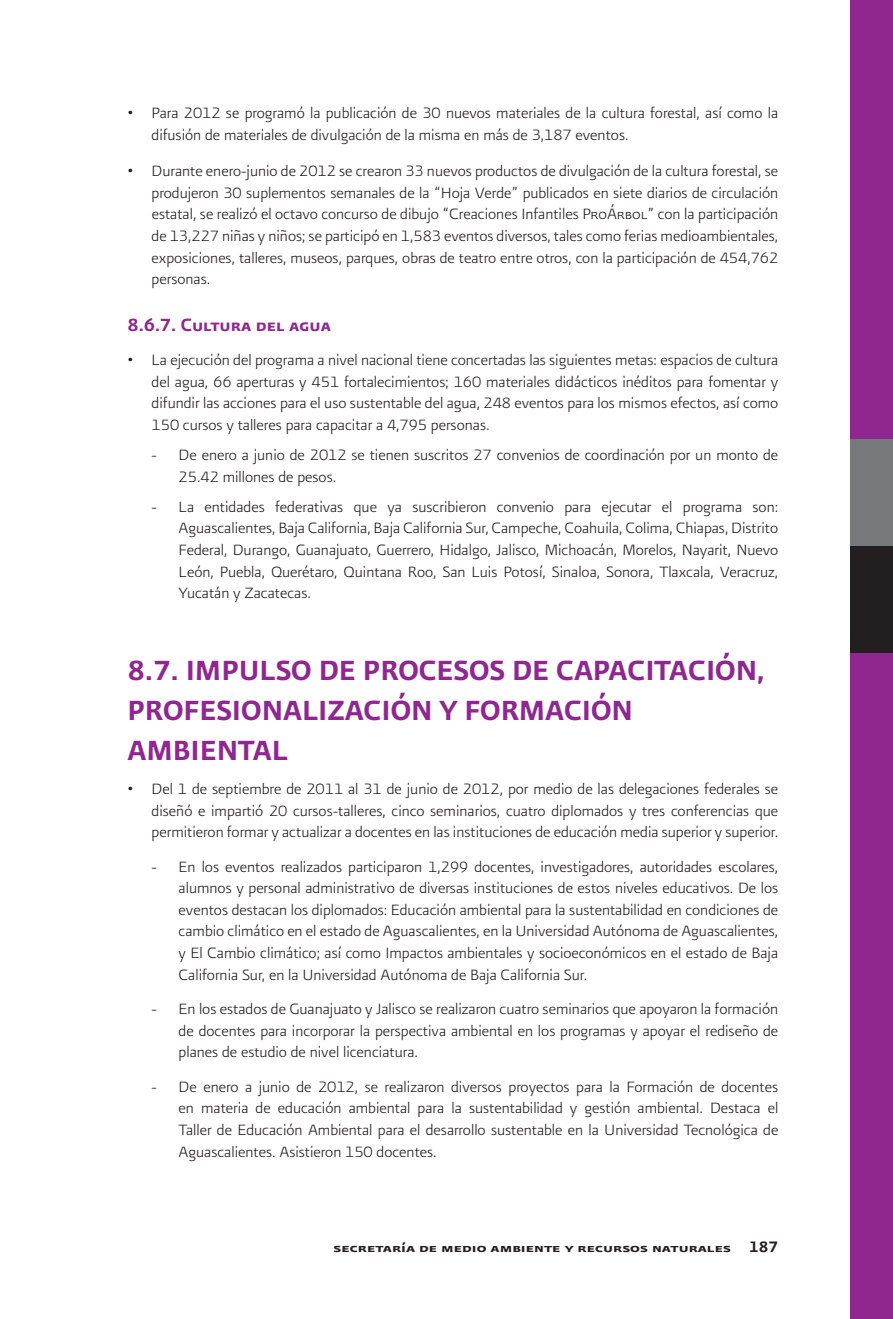
<style>
.page{position:relative;width:893px;height:1319px;background:#fff}
.page>*{position:absolute;margin:0;border:0;box-sizing:border-box;transform-origin:0 0}
.t1{font:33px/39.6px "Presidencia Firme Versalitas";color:#90268f}
.t2{font:21px "Presidencia Firme Versalitas";color:#90268f}
.t3{font:18px/21.6px "Presidencia Fina";color:#231f20;text-align:justify}
.t4{font:15px "Presidencia Firme Versalitas";color:#231f20;scale:1.25 1}
.s1{font-family:"Presidencia Fina Versalitas"}
.s2{font-family:"Presidencia Firme";font-size:18px}
</style>
<div class="page">
<div style="left:851px;top:652px;width:42px;height:666px;background:#90268f"></div>
<div style="left:851px;top:0;width:42px;height:439px;background:#90268f"></div>
<div style="left:851px;top:439px;width:42px;height:107px;background:#76787b"></div>
<div style="left:851px;top:546px;width:42px;height:106px;background:#231f20"></div>
<p class="t3" style="left:152px;top:102px;width:628px;text-indent:-24px">• Para 2012 se programó la publicación de 30 nuevos materiales de la cultura forestal, así como la difusión de materiales de divulgación de la misma en más de 3,187 eventos.</p>
<p class="t3" style="left:152px;top:160px;width:628px;text-indent:-24px">• Durante enero-junio de 2012 se crearon 33 nuevos productos de divulgación de la cultura forestal, se produjeron 30 suplementos semanales de la “Hoja Verde” publicados en siete diarios de circulación estatal, se realizó el octavo concurso de dibujo “Creaciones Infantiles <span class="s1">ProÁrbol</span>” con la participación de 13,227 niñas y niños; se participó en 1,583 eventos diversos, tales como ferias medioambientales, exposiciones, talleres, museos, parques, obras de teatro entre otros, con la participación de 454,762 personas.</p>
<p class="t2" style="left:128px;top:313px;width:205px">8.6.7. Cultura del agua</p>
<p class="t3" style="left:152px;top:349px;width:628px;text-indent:-24px">• La ejecución del programa a nivel nacional tiene concertadas las siguientes metas: espacios de cultura del agua, 66 aperturas y 451 fortalecimientos; 160 materiales didácticos inéditos para fomentar y difundir las acciones para el uso sustentable del agua, 248 eventos para los mismos efectos, así como 150 cursos y talleres para capacitar a 4,795 personas.</p>
<p class="t3" style="left:179px;top:444px;width:601px;text-indent:-27px">- De enero a junio de 2012 se tienen suscritos 27 convenios de coordinación por un monto de<br>25.42 millones de pesos.</p>
<p class="t3" style="left:179px;top:495px;width:601px;text-indent:-27px">- La entidades federativas que ya suscribieron convenio para ejecutar el programa son:<br>Aguascalientes, Baja California, Baja California Sur, Campeche, Coahuila, Colima, Chiapas, Distrito Federal, Durango, Guanajuato, Guerrero, Hidalgo, Jalisco, Michoacán, Morelos, Nayarit, Nuevo León, Puebla, Querétaro, Quintana Roo, San Luis Potosí, Sinaloa, Sonora, Tlaxcala, Veracruz, Yucatán y Zacatecas.</p>
<h1 class="t1" style="left:128px;top:650px;width:639px">8.7. IMPULSO DE PROCESOS DE CAPACITACIÓN,<br>PROFESIONALIZACIÓN Y FORMACIÓN<br>AMBIENTAL</h1>
<p class="t3" style="left:152px;top:777px;width:628px;text-indent:-24px">• Del 1 de septiembre de 2011 al 31 de junio de 2012, por medio de las delegaciones federales se diseñó e impartió 20 cursos-talleres, cinco seminarios, cuatro diplomados y tres conferencias que permitieron formar y actualizar a docentes en las instituciones de educación media superior y superior.</p>
<p class="t3" style="left:179px;top:855px;width:601px;text-indent:-27px">- En los eventos realizados participaron 1,299 docentes, investigadores, autoridades escolares, alumnos y personal administrativo de diversas instituciones de estos niveles educativos. De los eventos destacan los diplomados: Educación ambiental para la sustentabilidad en condiciones de cambio climático en el estado de Aguascalientes, en la Universidad Autónoma de Aguascalientes, y El Cambio climático; así como Impactos ambientales y socioeconómicos en el estado de Baja California Sur, en la Universidad Autónoma de Baja California Sur.</p>
<p class="t3" style="left:179px;top:997px;width:601px;text-indent:-27px">- En los estados de Guanajuato y Jalisco se realizaron cuatro seminarios que apoyaron la formación de docentes para incorporar la perspectiva ambiental en los programas y apoyar el rediseño de planes de estudio de nivel licenciatura.</p>
<p class="t3" style="left:179px;top:1075px;width:601px;text-indent:-27px">- De enero a junio de 2012, se realizaron diversos proyectos para la Formación de docentes en materia de educación ambiental para la sustentabilidad y gestión ambiental. Destaca el Taller de Educación Ambiental para el desarrollo sustentable en la Universidad Tecnológica de Aguascalientes. Asistieron 150 docentes.</p>
<p class="t4" style="left:334px;top:1239px;width:357px">secretaría de medio ambiente y recursos naturales <span class="s2">187</span></p>
</div>
